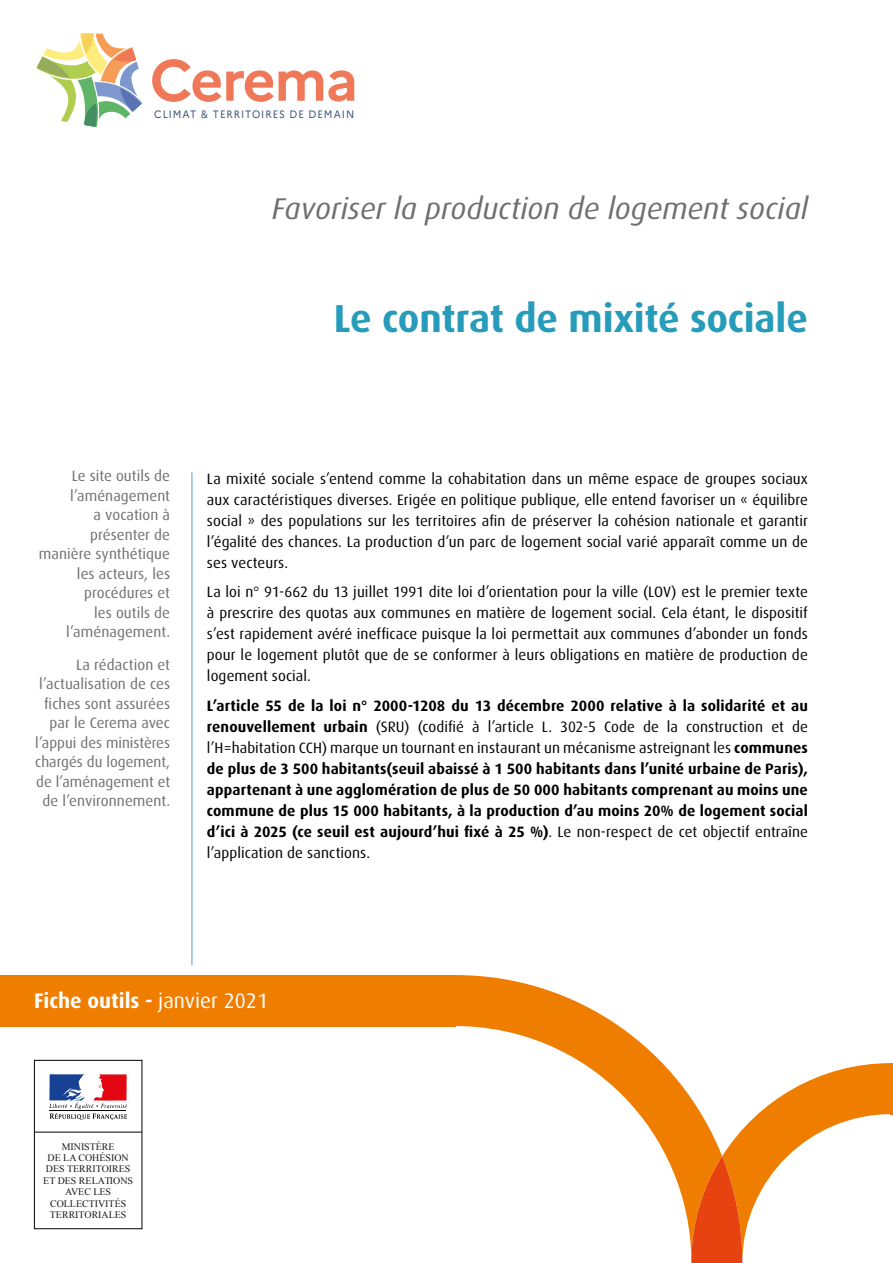
<style>
.page{position:relative;width:893px;height:1263px;background:#fff}
.page>*{position:absolute;margin:0;border:0;box-sizing:border-box;transform-origin:0 0}
.t1{font:700 57.75px "Marianne";letter-spacing:-.03em;color:#ef7858}
.t2{font:700 39px "Dax OT";letter-spacing:-.005em;color:#279cba}
.t3{font:italic 30px "Dax OT";color:#706f6f}
.t4{font:700 21px "Dax OT";color:#fff}
.t5{font:15px/21px "Dax OT";letter-spacing:.005em;color:#000;text-align:justify}
.t6{font:700 15px/21px "Dax OT";letter-spacing:.01em;color:#000;text-align:justify}
.t7{font:15px/19.5px "Dax OT";letter-spacing:.005em;color:#706f6f;text-align:right}
.t8{font:10.8px "Marianne";letter-spacing:.1em;color:#405779;scale:.92 1}
.t9{font:9.9px/11.4px "Times New Roman";color:#1d171a;text-align:center}
.s1{font-weight:400}
</style>
<div class="page">
<svg style="left:136px;top:1026px;width:319px;height:162px"></svg>
<svg style="left:455px;top:975px;width:236px;height:275px"></svg>
<div style="left:0;top:975px;width:456px;height:51px;background:#ef7d00"></div>
<svg style="left:691px;top:1063px;width:202px;height:200px"></svg>
<hr style="left:890px;top:1063px;width:3px;height:51px;background:#ef7d00">
<svg style="left:36px;top:34px;width:106px;height:93px"></svg>
<hr style="left:191px;top:472px;width:2px;height:493px;background:#8cc1d8">
<div style="left:34px;top:1060px;width:108px;height:169px;background:#fff"></div>
<div style="left:34px;top:1060px;width:108px;height:169px;border:1px solid #000"></div>
<svg style="left:49px;top:1074px;width:78px;height:46px"></svg>
<hr style="left:34px;top:1132px;width:108px;height:1px;background:#000">
<h1 class="t1" style="left:150px;top:45px;width:210px">Cerema</h1>
<p class="t8" style="left:154px;top:108px;width:219px">CLIMAT &amp; TERRITOIRES DE DEMAIN</p>
<h3 class="t3" style="left:272px;top:192px;width:538px">Favoriser la production de logement social</h3>
<h2 class="t2" style="left:334px;top:296px;width:476px">Le contrat de mixité sociale</h2>
<p class="t7" style="left:39px;top:467px;width:133px">Le site outils de l’aménagement<br>a vocation à présenter de manière synthétique les acteurs, les procédures et<br>les outils de l’aménagement.</p>
<p class="t7" style="left:35px;top:655px;width:136px">La rédaction et l’actualisation de ces fiches sont assurées par le Cerema avec l’appui des ministères chargés du logement, de l’aménagement et de l’environnement.</p>
<p class="t5" style="left:207px;top:468px;width:603px">La mixité sociale s’entend comme la cohabitation dans un même espace de groupes sociaux aux caractéristiques diverses. Erigée en politique publique, elle entend favoriser un « équilibre social » des populations sur les territoires afin de préserver la cohésion nationale et garantir l’égalité des chances. La production d’un parc de logement social varié apparaît comme un de ses vecteurs.</p>
<p class="t5" style="left:207px;top:582px;width:603px">La loi n° 91-662 du 13 juillet 1991 dite loi d’orientation pour la ville (LOV) est le premier texte à prescrire des quotas aux communes en matière de logement social. Cela étant, le dispositif s’est rapidement avéré inefficace puisque la loi permettait aux communes d’abonder un fonds pour le logement plutôt que de se conformer à leurs obligations en matière de production de logement social.</p>
<p class="t6" style="left:207px;top:695px;width:602px">L’article 55 de la loi n° 2000-1208 du 13 décembre 2000 relative à la solidarité et au renouvellement urbain <span class="s1">(SRU) (codifié à l’article L. 302-5 Code de la construction et de l’H=habitation CCH) marque un tournant en instaurant un mécanisme astreignant les</span> communes de plus de 3 500 habitants(seuil abaissé à 1 500 habitants dans l’unité urbaine de Paris), appartenant à une agglomération de plus de 50 000 habitants comprenant au moins une commune de plus 15 000 habitants, à la production d’au moins 20% de logement social d’ici à 2025 (ce seuil est aujourd’hui fixé à 25 %)<span class="s1">. Le non-respect de cet objectif entraîne l’application de sanctions.</span></p>
<h3 class="t4" style="left:34px;top:988px;width:236px">Fiche outils - <span class="s1">janvier 2021</span></h3>
<p class="t9" style="left:43px;top:1140px;width:91px">MINISTÈRE<br>DE LA COHÉSION<br>DES TERRITOIRES<br>ET DES RELATIONS<br>AVEC LES<br>COLLECTIVITÉS<br>TERRITORIALES</p>
</div>
